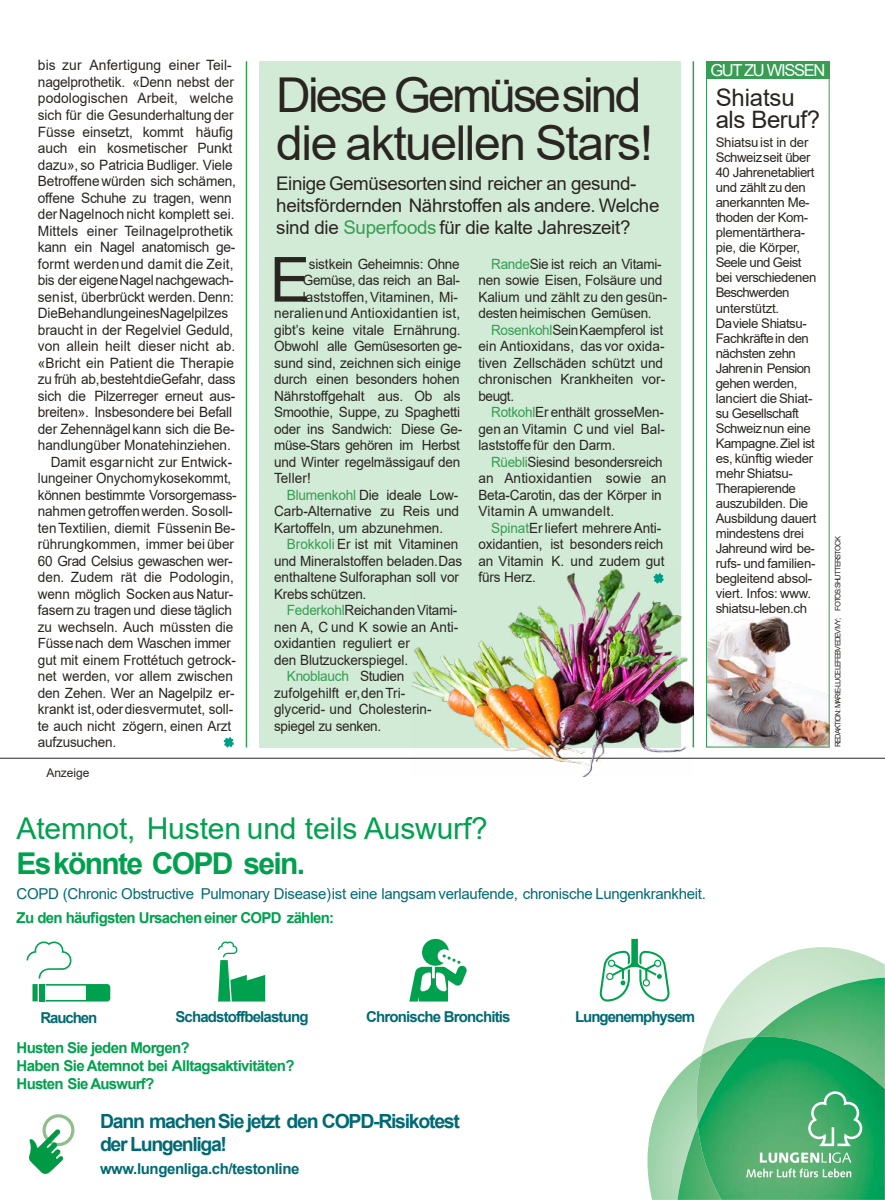
<style>
.page{position:relative;width:885px;height:1200px;background:#fff}
.page>*{position:absolute;margin:0;border:0;box-sizing:border-box;transform-origin:0 0}
.t1{font:62.25px "Arial";color:#2a2521}
.t2{font:48px/48px "Arial";letter-spacing:-.03em;color:#2a2521}
.t3{font:30px "Arial";letter-spacing:-.005em;color:#00a14e}
.t4{font:700 30px "Arial";letter-spacing:-.055em;color:#00a14e}
.t5{font:24px/22.5px "Arial";letter-spacing:-.01em;color:#2a2521}
.t6{font:700 19.5px/22.5px "Arial";letter-spacing:-.065em;color:#006a73}
.t7{font:18.75px/21.8px "Arial";letter-spacing:-.015em;color:#2a2521}
.t8{font:16.5px "Arial";letter-spacing:-.08em;color:#fff}
.t9{font:700 15px/18px "Arial";letter-spacing:-.045em;color:#00a14e}
.t10{font:15px "Arial";letter-spacing:-.02em;color:#006a73}
.t11{font:700 15px "Arial";letter-spacing:-.055em;color:#006a73}
.t12{font:700 15px "Arial";letter-spacing:-.025em;color:#006a73}
.t13{font:700 15px "Arial";letter-spacing:-.075em;color:#006a73}
.t14{font:14.25px/16.5px "Arial";letter-spacing:-.01em;color:#2a2521}
.t15{font:14.1px/16.5px "Arial";letter-spacing:-.005em;color:#2a2521;scale:.96 1}
.t16{font:14.1px/16.5px "Arial";letter-spacing:-.005em;color:#2a2521;scale:.95 1}
.t17{font:14.1px "Arial";letter-spacing:-.005em;color:#2a2521}
.t18{font:14.1px "Arial";letter-spacing:-.025em;color:#2a2521;scale:.96 1}
.t19{font:14.1px "Arial";letter-spacing:.015em;color:#2a2521;scale:.96 1}
.t20{font:14.1px "Arial";letter-spacing:-.025em;color:#379d53}
.t21{font:13.2px/15px "Arial";letter-spacing:-.03em;color:#2a2521}
.t22{font:12px "Arial";letter-spacing:-.005em;color:#2a2521}
.t23{font:7.5px "Arial";letter-spacing:-.11em;color:#2a2521}
.s1{color:#379d53}
.s2{color:#2a2521}
</style>
<div class="page">
<hr style="left:0;top:757px;width:884px;height:1px;background:#2a2521">
<svg style="left:658px;top:947px;width:226px;height:89px"></svg>
<svg style="left:794px;top:947px;width:38px;height:3px"></svg>
<svg style="left:647px;top:1059px;width:49px;height:140px"></svg>
<img style="left:754px;top:977px;width:130px;height:59px">
<img style="left:677px;top:1124px;width:20px;height:75px">
<img style="left:697px;top:1036px;width:187px;height:163px">
<svg style="left:807px;top:1091px;width:54px;height:54px;background:#5ab77f"></svg>
<svg style="left:746px;top:1168px;width:104px;height:9px"></svg>
<svg style="left:759px;top:1152px;width:91px;height:10px"></svg>
<svg style="left:27px;top:941px;width:83px;height:60px"></svg>
<svg style="left:218px;top:941px;width:47px;height:60px"></svg>
<svg style="left:409px;top:938px;width:58px;height:63px"></svg>
<svg style="left:599px;top:938px;width:70px;height:63px"></svg>
<div style="left:42px;top:1113px;width:32px;height:32px;border:3px solid #8fc08b;border-radius:50%"></div>
<svg style="left:29px;top:1128px;width:34px;height:46px"></svg>
<img style="left:707px;top:616px;width:120px;height:129px">
<svg style="left:223px;top:737px;width:10px;height:10px"></svg>
<hr style="left:245px;top:61px;width:2px;height:686px;background:#379d53">
<hr style="left:692px;top:61px;width:1px;height:686px;background:#379d53">
<div style="left:705px;top:61px;width:124px;height:686px;border:1px solid #379d53"></div>
<div style="left:259px;top:61px;width:421px;height:686px;background:#d2ebd6"></div>
<img style="left:411px;top:569px;width:282px;height:207px">
<div style="left:705px;top:61px;width:124px;height:17px;background:#379d53"></div>
<p class="t14" style="left:38px;top:58px;width:199px">bis zur Anfertigung einer Teil&shy;nagelprothetik. «Denn nebst der podologischen Arbeit, welche sich für die Gesunderhaltung der<br>Füsse einsetzt, kommt häufig auch ein kosmetischer Punkt dazu», so Patricia Budliger. Viele<br>Betroffenewürden sich schämen, offene Schuhe zu tragen, wenn derNagelnoch nicht komplett sei.<br>Mittels einer Teilnagelprothetik kann ein Nagel anatomisch ge&shy;formt werdenund damit die Zeit, bis der eigeneNagelnachgewach&shy;senist, überbrückt werden. Denn:<br>DieBehandlungeinesNagelpilzes braucht in der Regelviel Geduld, von allein heilt dieser nicht ab. «Bricht ein Patient die Therapie zu früh ab,bestehtdieGefahr, dass sich die Pilzerreger erneut aus&shy;breiten». Insbesondere bei Befall der Zehennägelkann sich die Be&shy;handlungüber Monatehinziehen.</p>
<p class="t15" style="left:38px;top:455px;width:208px;text-indent:13px">Damit esgarnicht zur Entwick&shy;lungeiner Onychomykosekommt, können bestimmte Vorsorgemass&shy;nahmen getroffenwerden. Sosoll&shy;tenTextilien, diemit Füssenin Be&shy;rührungkommen, immer bei über<br>60 Grad Celsius gewaschen wer&shy;den. Zudem rät die Podologin, wenn möglich Socken aus Natur&shy;fasern zu tragen und diese täglich zu wechseln. Auch müssten die<br>Füssenach dem Waschen immer gut mit einem Frottétuch getrock&shy;net werden, vor allem zwischen den Zehen. Wer an Nagelpilz er&shy;krankt ist,oderdiesvermutet, soll&shy;te auch nicht zögern, einen Arzt aufzusuchen.</p>
<h2 class="t2" style="left:276px;top:75px;width:378px">Diese Gemüsesind die aktuellen Stars!</h2>
<h3 class="t7" style="left:276px;top:174px;width:384px">Einige Gemüsesortensind reicher an gesund&shy;heitsfördernden Nährstoffen als andere. Welche sind die <span class="s1">Superfoods</span> für die kalte Jahreszeit?</h3>
<h1 class="t1" style="left:270px;top:256px;width:42px">E</h1>
<p class="t15" style="left:309px;top:257px;width:159px">sistkein Geheimnis: Ohne</p>
<p class="t15" style="left:491px;top:257px;width:179px"><span class="s1">Rande</span>Sie ist reich an Vitami-</p>
<p class="t18" style="left:303px;top:275px;width:165px">Gemüse, das reich an Bal-</p>
<p class="t15" style="left:303px;top:290px;width:163px">laststoffen,Vitaminen, Mi-</p>
<p class="t19" style="left:274px;top:308px;width:195px">neralienund Antioxidantien ist,</p>
<p class="t17" style="left:274px;top:324px;width:188px">gibt’s keine vitale Ernährung.</p>
<p class="t15" style="left:274px;top:339px;width:197px">Obwohl alle Gemüsesorten ge-</p>
<p class="t15" style="left:274px;top:356px;width:196px">sund sind, zeichnen sich einige</p>
<p class="t15" style="left:274px;top:372px;width:195px">durch einen besonders hohen</p>
<p class="t17" style="left:274px;top:390px;width:188px">Nährstoffgehalt aus. Ob als</p>
<p class="t15" style="left:274px;top:405px;width:195px">Smoothie, Suppe, zu Spaghetti</p>
<p class="t15" style="left:274px;top:422px;width:197px">oder ins Sandwich: Diese Ge-</p>
<p class="t18" style="left:274px;top:440px;width:195px">müse-Stars gehören im Herbst</p>
<p class="t15" style="left:274px;top:455px;width:195px">und Winter regelmässigauf den</p>
<p class="t15" style="left:274px;top:471px;width:40px">Teller!</p>
<p class="t17" style="left:287px;top:489px;width:173px"><span class="s1">Blumenkohl</span> Die ideale Low-</p>
<p class="t17" style="left:274px;top:506px;width:186px">Carb-Alternative zu Reis und</p>
<p class="t15" style="left:274px;top:521px;width:177px">Kartoffeln, um abzunehmen.</p>
<p class="t15" style="left:287px;top:537px;width:180px"><span class="s1">Brokkoli</span> Er ist mit Vitaminen</p>
<p class="t15" style="left:274px;top:554px;width:197px">und Mineralstoffen beladen.Das</p>
<p class="t15" style="left:274px;top:570px;width:194px">enthaltene Sulforaphan soll vor</p>
<p class="t15" style="left:274px;top:587px;width:97px">Krebs schützen.</p>
<p class="t16" style="left:287px;top:603px;width:181px"><span class="s1">Federkohl</span>Reichanden Vitami-</p>
<p class="t15" style="left:274px;top:620px;width:193px">nen A, C und K sowie an Anti-</p>
<p class="t15" style="left:274px;top:636px;width:143px">oxidantien reguliert er</p>
<p class="t15" style="left:274px;top:653px;width:141px">den Blutzuckerspiegel.</p>
<p class="t20" style="left:287px;top:671px;width:119px">Knoblauch <span class="s2">Studien</span></p>
<p class="t15" style="left:274px;top:686px;width:138px">zufolgehilft er,denTri-</p>
<p class="t15" style="left:274px;top:702px;width:165px">glycerid- und Cholesterin-</p>
<p class="t15" style="left:274px;top:719px;width:113px">spiegel zu senken.</p>
<p class="t15" style="left:478px;top:273px;width:198px">nen sowie Eisen, Folsäure und<br>Kalium und zählt zu den gesün&shy;desten heimischen Gemüsen.</p>
<p class="t15" style="left:478px;top:323px;width:196px;text-indent:13px"><span class="s1">Rosenkohl</span>SeinKaempferol ist ein Antioxidans, das vor oxida&shy;tiven Zellschäden schützt und chronischen Krankheiten vor&shy;beugt.</p>
<p class="t15" style="left:478px;top:405px;width:196px;text-align:justify;text-indent:13px"><span class="s1">Rotkohl</span>Er enthält grosseMen&shy;gen an Vitamin C und viel Bal&shy;laststoffe für den Darm.</p>
<p class="t16" style="left:478px;top:455px;width:199px;text-indent:13px"><span class="s1">Rüebli</span>Siesind besondersreich an Antioxidantien sowie an<br>Beta-Carotin, das der Körper in<br>Vitamin A umwandelt.</p>
<p class="t15" style="left:478px;top:521px;width:195px;text-indent:13px"><span class="s1">Spinat</span>Er liefert mehrereAnti&shy;oxidantien, ist besonders reich an Vitamin K. und zudem gut fürs Herz.</p>
<p class="t8" style="left:710px;top:64px;width:116px">GUT ZU WISSEN</p>
<h3 class="t5" style="left:715px;top:88px;width:106px">Shiatsu als Beruf?</h3>
<p class="t21" style="left:715px;top:136px;width:102px">Shiatsuist in der<br>Schweizseit über<br>40 Jahrenetabliert und zählt zu den anerkannten Me&shy;thoden der Kom&shy;plementärthera&shy;pie, die Körper,<br>Seele und Geist bei verschiedenen<br>Beschwerden unterstützt.<br>Daviele Shiatsu-<br>Fachkräftein den nächsten zehn<br>Jahrenin Pension gehen werden, lanciert dieShiat&shy;su Gesellschaft<br>Schweiznun eine<br>Kampagne.Ziel ist es, künftig wieder mehr Shiatsu-<br>Therapierende auszubilden. Die<br>Ausbildung dauert mindestens drei<br>Jahreund wird be&shy;rufs- und familien&shy;begleitend absol&shy;viert. Infos: www. shiatsu-leben.ch</p>
<p class="t22" style="left:46px;top:767px;width:44px">Anzeige</p>
<h3 class="t3" style="left:17px;top:817px;width:472px">Atemnot, Husten und teils Auswurf?</h3>
<h3 class="t4" style="left:17px;top:852px;width:290px">Eskönnte COPD sein.</h3>
<p class="t10" style="left:17px;top:888px;width:690px">COPD (Chronic Obstructive Pulmonary Disease)ist eine langsam verlaufende, chronische Lungenkrankheit.</p>
<p class="t9" style="left:17px;top:910px;width:319px">Zu den häufigsten Ursachen einer COPD zählen:</p>
<p class="t23" style="left:834px;top:747px;width:212px;rotate:-90deg">REDAKTION: MARIE-LUCELEFEBVEDEVIVY; FOTOS:SHUTTERSTOCK</p>
<p class="t13" style="left:40px;top:1011px;width:58px">Rauchen</p>
<p class="t11" style="left:175px;top:1010px;width:135px">Schadstoffbelastung</p>
<p class="t11" style="left:366px;top:1010px;width:146px">Chronische Bronchitis</p>
<p class="t11" style="left:574px;top:1010px;width:122px">Lungenemphysem</p>
<p class="t9" style="left:17px;top:1040px;width:279px">Husten Sie jeden Morgen?<br>Haben Sie Atemnot bei Alltagsaktivitäten?<br>Husten Sie Auswurf?</p>
<h3 class="t6" style="left:100px;top:1111px;width:361px">Dann machenSie jetzt den COPD-Risikotest der Lungenliga!</h3>
<p class="t12" style="left:100px;top:1163px;width:201px">www.lungenliga.ch/testonline</p>
</div>
